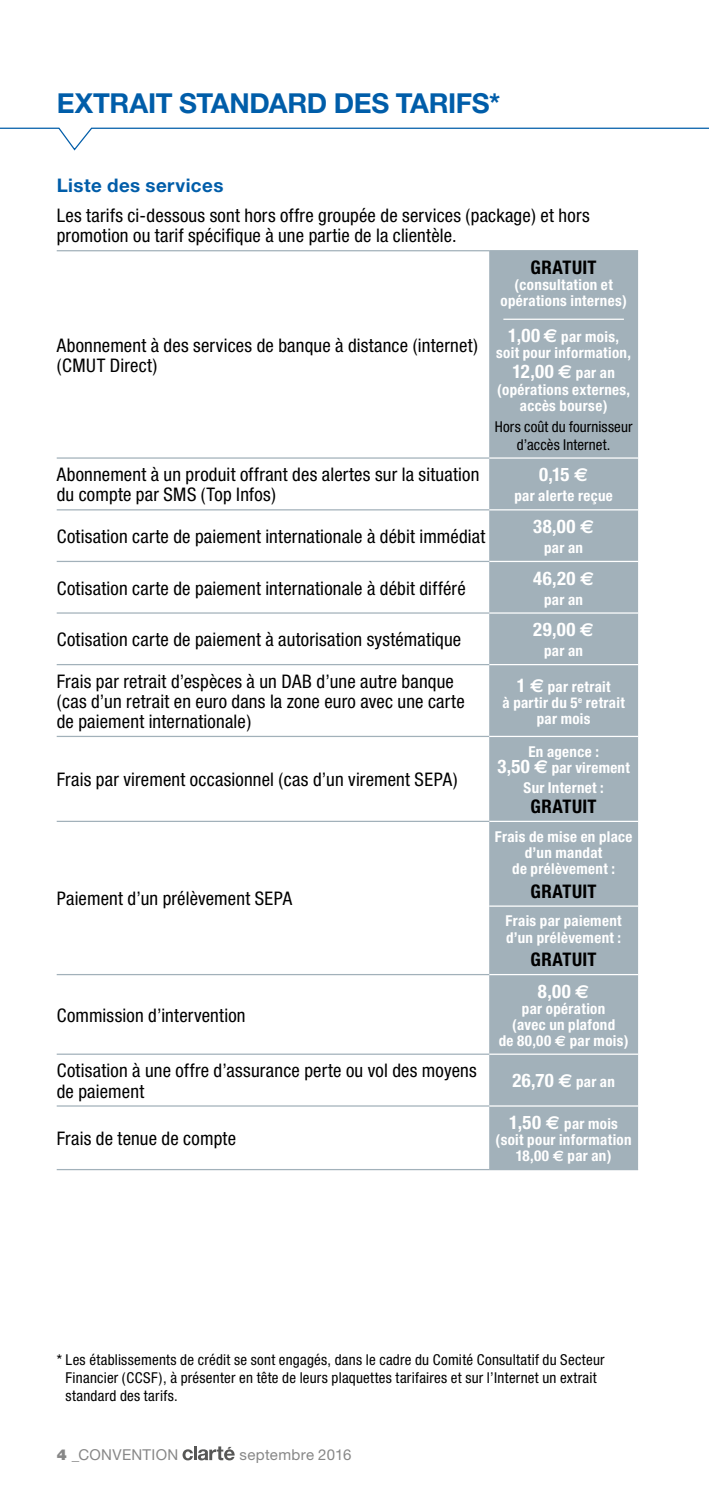
<style>
.page{position:relative;width:709px;height:1489px;background:#fff}
.page>*{position:absolute;margin:0;border:0;box-sizing:border-box;transform-origin:0 0}
.t1{font:700 27.5px "Helvetica Neue";letter-spacing:-.015em;color:#005da9}
.t2{font:condensed 18.75px/20px "Helvetica Neue";letter-spacing:.01em;color:#000}
.t3{font:700 condensed 18.75px "Helvetica Neue";letter-spacing:.03em;color:#fff}
.t4{font:700 condensed 18.75px "Helvetica Neue";letter-spacing:.02em;color:#000}
.t5{font:700 18.75px "Helvetica Neue";letter-spacing:.025em;color:#005da9}
.t6{font:700 condensed 15px/16.2px "Helvetica Neue";letter-spacing:.02em;color:#fff;text-align:center}
.t7{font:condensed 15px/17.5px "Helvetica Neue";letter-spacing:.02em;color:#000;text-align:center}
.t8{font:15px "Helvetica Neue";letter-spacing:.02em;color:#878787}
.s1{font-size:18.75px}
.s2{font-family:"Euro Sans";font-stretch:normal;font-size:18.75px}
.s3{font-family:"Euro Sans";font-stretch:normal}
.s4{font-size:15px}
.s5{font-weight:900}
</style>
<div class="page">
<svg style="left:182px;top:1446px;width:53px;height:14px"></svg>
<div style="left:489px;top:251px;width:149px;height:917px;background:#a2b1ba"></div>
<hr style="left:489px;top:457px;width:149px;height:1px;background:#fff">
<hr style="left:489px;top:509px;width:149px;height:1px;background:#fff">
<hr style="left:489px;top:561px;width:149px;height:1px;background:#fff">
<hr style="left:489px;top:612px;width:149px;height:1px;background:#fff">
<hr style="left:489px;top:664px;width:149px;height:1px;background:#fff">
<hr style="left:489px;top:905px;width:149px;height:1px;background:#fff">
<hr style="left:489px;top:973px;width:149px;height:2px;background:#fff">
<hr style="left:489px;top:1053px;width:149px;height:1px;background:#fff">
<hr style="left:489px;top:1105px;width:149px;height:1px;background:#fff">
<hr style="left:489px;top:820px;width:149px;height:2px;background:#fff">
<hr style="left:57px;top:457px;width:432px;height:1px;background:#a2b1ba">
<hr style="left:57px;top:509px;width:432px;height:1px;background:#a2b1ba">
<hr style="left:57px;top:561px;width:432px;height:1px;background:#a2b1ba">
<hr style="left:57px;top:612px;width:432px;height:1px;background:#a2b1ba">
<hr style="left:57px;top:664px;width:432px;height:1px;background:#a2b1ba">
<hr style="left:57px;top:820px;width:432px;height:2px;background:#a2b1ba">
<hr style="left:57px;top:973px;width:432px;height:2px;background:#a2b1ba">
<hr style="left:57px;top:1053px;width:432px;height:1px;background:#a2b1ba">
<hr style="left:57px;top:1105px;width:432px;height:1px;background:#a2b1ba">
<hr style="left:57px;top:1168px;width:432px;height:2px;background:#a2b1ba">
<hr style="left:57px;top:735px;width:432px;height:2px;background:#a2b1ba">
<hr style="left:489px;top:735px;width:149px;height:2px;background:#fff">
<hr style="left:57px;top:250px;width:432px;height:1px;background:#a2b1ba">
<hr style="left:489px;top:250px;width:149px;height:1px;background:#a2b1ba">
<hr style="left:489px;top:1168px;width:149px;height:2px;background:#a2b1ba">
<hr style="left:503px;top:318px;width:121px;height:2px;background:#fff">
<svg style="left:0;top:127px;width:709px;height:24px"></svg>
<h1 class="t1" style="left:57px;top:87px;width:445px">EXTRAIT STANDARD DES TARIFS*</h1>
<p class="t5" style="left:57px;top:173px;width:168px">Liste des services</p>
<p class="t2" style="left:57px;top:205px;width:534px">Les tarifs ci-dessous sont hors offre groupée de services (package) et hors promotion ou tarif spécifique à une partie de la clientèle.</p>
<p class="t2" style="left:57px;top:335px;width:422px">Abonnement à des services de banque à distance (internet) (CMUT Direct)</p>
<p class="t4" style="left:530px;top:256px;width:67px">GRATUIT</p>
<p class="t6" style="left:500px;top:276px;width:128px">(consultation et opérations internes)</p>
<p class="t6" style="left:496px;top:328px;width:136px"><span class="s1">1,00</span> <span class="s2">E</span> par mois, soit pour information,</p>
<p class="t3" style="left:512px;top:360px;width:104px">12,00 <span class="s3">E</span> <span class="s4">par an</span></p>
<p class="t6" style="left:497px;top:381px;width:135px">(opérations externes, accès bourse)</p>
<p class="t7" style="left:495px;top:418px;width:139px">Hors coût du fournisseur d’accès Internet.</p>
<p class="t2" style="left:57px;top:464px;width:424px">Abonnement à un produit offrant des alertes sur la situation du compte par SMS (Top Infos)</p>
<p class="t3" style="left:539px;top:463px;width:50px">0,15 <span class="s3">E</span></p>
<p class="t6" style="left:514px;top:487px;width:100px">par alerte reçue</p>
<p class="t2" style="left:57px;top:526px;width:430px">Cotisation carte de paiement internationale à débit immédiat</p>
<p class="t2" style="left:57px;top:578px;width:410px">Cotisation carte de paiement internationale à débit différé</p>
<p class="t2" style="left:57px;top:629px;width:406px">Cotisation carte de paiement à autorisation systématique</p>
<p class="t3" style="left:533px;top:515px;width:62px">38,00 <span class="s3">E</span></p>
<p class="t6" style="left:544px;top:539px;width:40px">par an</p>
<p class="t3" style="left:533px;top:566px;width:63px">46,20 <span class="s3">E</span></p>
<p class="t6" style="left:544px;top:591px;width:40px">par an</p>
<p class="t3" style="left:533px;top:618px;width:62px">29,00 <span class="s3">E</span></p>
<p class="t6" style="left:544px;top:642px;width:40px">par an</p>
<p class="t2" style="left:57px;top:671px;width:409px">Frais par retrait d’espèces à un DAB d’une autre banque (cas d’un retrait en euro dans la zone euro avec une carte de paiement internationale)</p>
<p class="t6" style="left:502px;top:678px;width:124px"><span class="s1">1</span> <span class="s2">E</span> par retrait<br>à partir du 5<sup>e</sup> retrait par mois</p>
<p class="t2" style="left:57px;top:769px;width:402px">Frais par virement occasionnel (cas d’un virement SEPA)</p>
<p class="t2" style="left:57px;top:888px;width:237px">Paiement d’un prélèvement SEPA</p>
<p class="t2" style="left:57px;top:1004px;width:190px">Commission d’intervention</p>
<p class="t6" style="left:497px;top:743px;width:134px">En agence :<br><span class="s1">3,50</span> <span class="s2">E</span> par virement</p>
<p class="t6" style="left:523px;top:779px;width:82px">Sur Internet :</p>
<p class="t4" style="left:530px;top:794px;width:67px">GRATUIT</p>
<p class="t6" style="left:495px;top:827px;width:139px">Frais de mise en place d’un mandat<br>de prélèvement :</p>
<p class="t4" style="left:530px;top:879px;width:67px">GRATUIT</p>
<p class="t6" style="left:505px;top:912px;width:118px;text-align:left">Frais par paiement d’un prélèvement :</p>
<p class="t4" style="left:530px;top:948px;width:67px">GRATUIT</p>
<p class="t3" style="left:538px;top:979px;width:53px">8,00 <span class="s3">E</span></p>
<p class="t6" style="left:498px;top:1000px;width:131px">par opération<br>(avec un plafond<br>de 80,00 <span class="s3">E</span> par mois)</p>
<p class="t2" style="left:57px;top:1060px;width:421px">Cotisation à une offre d’assurance perte ou vol des moyens de paiement</p>
<p class="t3" style="left:512px;top:1069px;width:104px">26,70 <span class="s3">E</span> <span class="s4">par an</span></p>
<p class="t2" style="left:57px;top:1128px;width:181px">Frais de tenue de compte</p>
<p class="t6" style="left:495px;top:1115px;width:137px"><span class="s1">1,50</span> <span class="s2">E</span> par mois (soit pour information<br>18,00 <span class="s3">E</span> par an)</p>
<p class="t7" style="left:66px;top:1351px;width:540px;text-align:left;text-indent:-9px">* Les établissements de crédit se sont engagés, dans le cadre du Comité Consultatif du Secteur<br>Financier (CCSF), à présenter en tête de leurs plaquettes tarifaires et sur l’Internet un extrait standard des tarifs.</p>
<p class="t8" style="left:57px;top:1445px;width:123px"><span class="s5">4 _</span>CONVENTION</p>
<p class="t8" style="left:240px;top:1445px;width:113px">septembre 2016</p>
</div>
